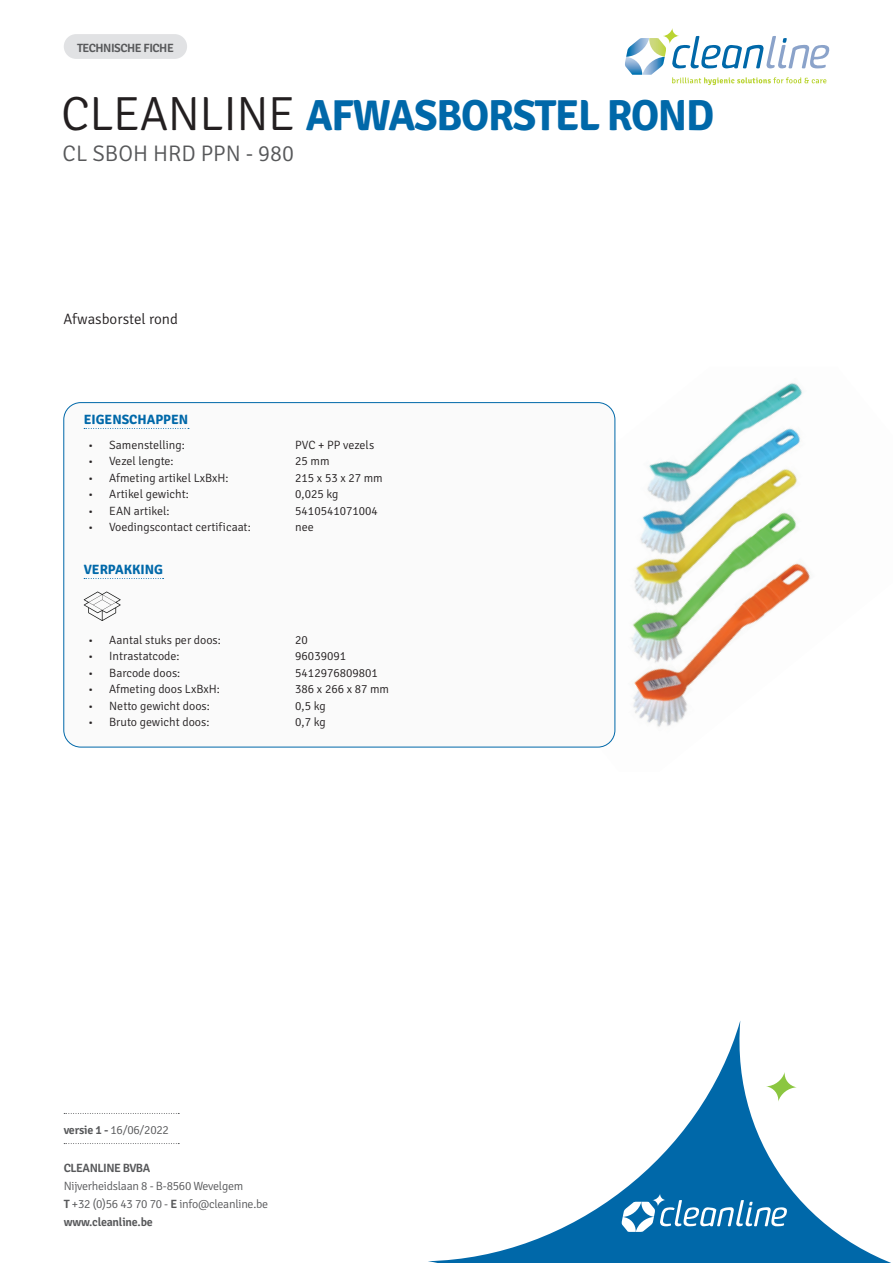
<style>
.page{position:relative;width:893px;height:1263px;background:#fff}
.page>*{position:absolute;margin:0;border:0;box-sizing:border-box;transform-origin:0 0}
.Artikelnaam{font:700 43.5px "Signika";letter-spacing:-.03em;color:#0068a9}
.Productomschrijving{font:300 22.5px "Signika";color:#57585a}
.Body_intro{font:300 15px "Signika";color:#231f20}
.Alinea_titels{font:700 13.5px "Signika";color:#0068a9}
.t1{font:300 12px "Signika";color:#231f20}
.t2{font:300 12px/18px "Signika";letter-spacing:-.02em;color:#57585a}
.t3{font:600 12px "Signika";letter-spacing:-.04em;color:#57585a}
.s1{font-weight:300;font-size:48px;color:#231f20}
.s2{font-weight:600}
</style>
<div class="page">
<svg style="left:64px;top:1143px;width:115px;height:1px"></svg>
<svg style="left:64px;top:1113px;width:115px;height:1px"></svg>
<svg style="left:428px;top:1021px;width:463px;height:242px"></svg>
<svg style="left:766px;top:1072px;width:31px;height:29px"></svg>
<svg style="left:621px;top:1194px;width:166px;height:38px"></svg>
<svg style="left:625px;top:28px;width:205px;height:57px"></svg>
<img style="left:499px;top:383px;width:312px;height:365px">
<div style="left:64px;top:34px;width:123px;height:25px;background:#e1e2e4;border-radius:12px"></div>
<div style="left:64px;top:403px;width:551px;height:344px;background:#fafafa;border-radius:17px"></div>
<svg style="left:84px;top:428px;width:105px;height:1px"></svg>
<svg style="left:84px;top:578px;width:80px;height:1px"></svg>
<svg style="left:84px;top:591px;width:37px;height:30px"></svg>
<p class="t3" style="left:77px;top:41px;width:98px">TECHNISCHE FICHE</p>
<p class="Artikelnaam" style="left:61px;top:89px;width:655px"><span class="s1">CLEANLINE</span> AFWASBORSTEL ROND</p>
<p class="Productomschrijving" style="left:63px;top:142px;width:233px">CL SBOH HRD PPN - 980</p>
<p class="Body_intro" style="left:63px;top:310px;width:116px">Afwasborstel rond</p>
<p class="Alinea_titels" style="left:84px;top:411px;width:106px">EIGENSCHAPPEN</p>
<p class="t1" style="left:88px;top:438px;width:98px">• Samenstelling:</p>
<p class="t1" style="left:295px;top:438px;width:80px">PVC + PP vezels</p>
<p class="t1" style="left:88px;top:455px;width:87px">• Vezel lengte:</p>
<p class="t1" style="left:295px;top:455px;width:36px">25 mm</p>
<p class="t1" style="left:88px;top:471px;width:142px">• Afmeting artikel LxBxH:</p>
<p class="t1" style="left:295px;top:471px;width:89px">215 x 53 x 27 mm</p>
<p class="t1" style="left:88px;top:488px;width:102px">• Artikel gewicht:</p>
<p class="t1" style="left:295px;top:488px;width:45px">0,025 kg</p>
<p class="t1" style="left:88px;top:504px;width:83px">• EAN artikel:</p>
<p class="t1" style="left:295px;top:504px;width:84px">5410541071004</p>
<p class="t1" style="left:88px;top:521px;width:164px">• Voedingscontact certificaat:</p>
<p class="t1" style="left:295px;top:521px;width:20px">nee</p>
<p class="Alinea_titels" style="left:84px;top:561px;width:81px">VERPAKKING</p>
<p class="t1" style="left:88px;top:633px;width:134px">• Aantal stuks per doos:</p>
<p class="t1" style="left:295px;top:633px;width:14px">20</p>
<p class="t1" style="left:88px;top:650px;width:93px">• Intrastatcode:</p>
<p class="t1" style="left:295px;top:650px;width:52px">96039091</p>
<p class="t1" style="left:88px;top:666px;width:94px">• Barcode doos:</p>
<p class="t1" style="left:295px;top:666px;width:84px">5412976809801</p>
<p class="t1" style="left:88px;top:683px;width:133px">• Afmeting doos LxBxH:</p>
<p class="t1" style="left:295px;top:683px;width:95px">386 x 266 x 87 mm</p>
<p class="t1" style="left:88px;top:699px;width:123px">• Netto gewicht doos:</p>
<p class="t1" style="left:295px;top:699px;width:32px">0,5 kg</p>
<p class="t1" style="left:88px;top:716px;width:123px">• Bruto gewicht doos:</p>
<p class="t1" style="left:295px;top:716px;width:32px">0,7 kg</p>
<p class="t2" style="left:64px;top:1121px;width:107px"><span class="s2">versie 1 -</span> 16/06/2022</p>
<p class="t3" style="left:64px;top:1161px;width:88px">CLEANLINE BVBA</p>
<p class="t2" style="left:64px;top:1177px;width:206px">Nijverheidslaan 8 - B-8560 Wevelgem<br><span class="s2">T</span> +32 (0)56 43 70 70 - <span class="s2">E</span> info@cleanline.be <span class="s2">www.cleanline.be</span></p>
</div>
